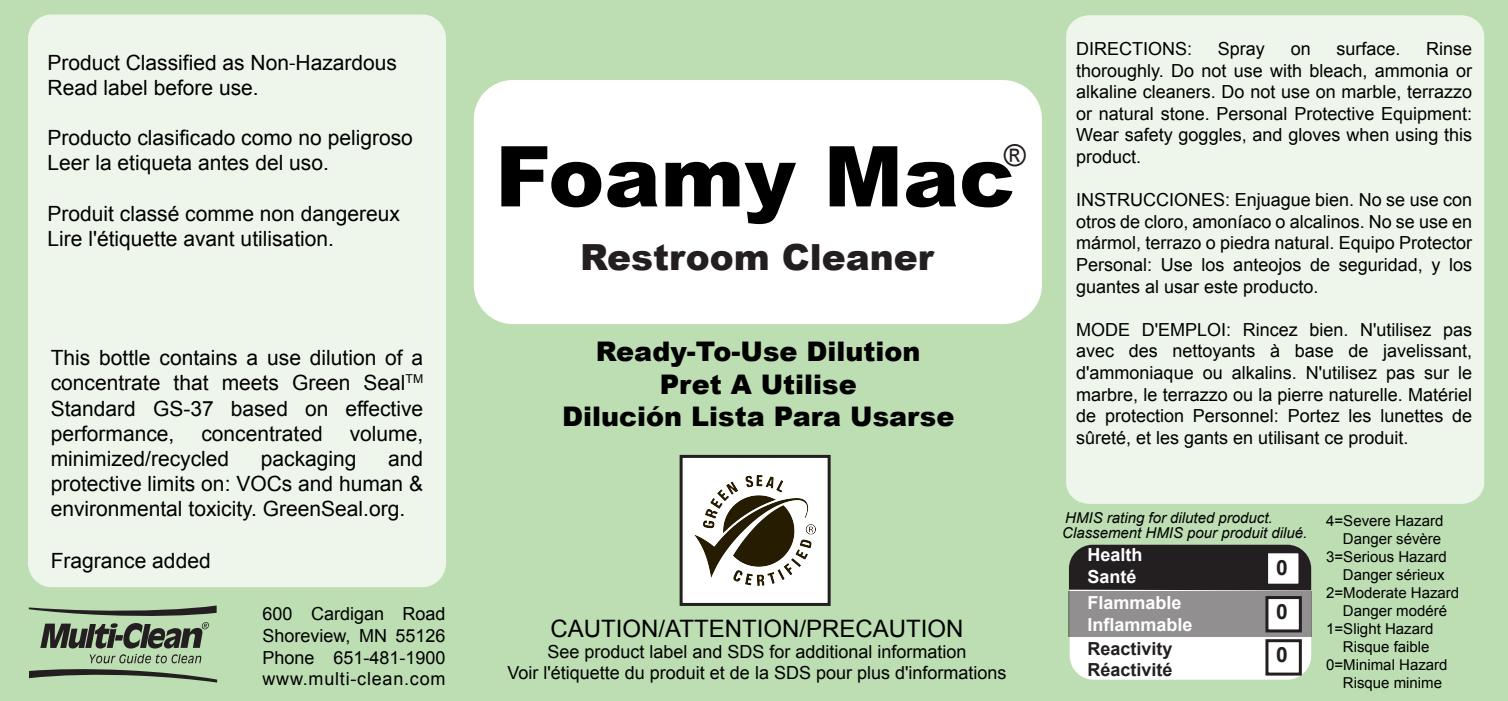
<style>
.page{position:relative;width:1508px;height:701px;background:#bcdeb2}
.page>*{position:absolute;margin:0;border:0;box-sizing:border-box;transform-origin:0 0}
.t1{font:900 84px "Arial";color:#000}
.t2{font:900 36px "Arial";color:#231f20}
.t3{font:30px "Arial";color:#231f20}
.t4{font:900 27px/32.4px "Arial";color:#000;text-align:center}
.t5{font:24px "Arial";color:#000}
.t6{font:21px/25.2px "Arial";color:#000}
.t7{font:700 21px/43.8px "Arial";color:#231f20;text-align:justify}
.t8{font:18px/21.6px "Arial";color:#000;text-align:justify}
.t9{font:700 18px/21.6px "Arial";color:#fff}
.t10{font:700 18px/21.6px "Arial";color:#231f20}
.t11{font:15px "Arial";color:#000}
.t12{font:italic 15px "Arial";color:#000}
.s1{font-family:"Myriad Pro"}
</style>
<div class="page">
<div style="left:474px;top:80px;width:568px;height:244px;background:#fff;border-radius:39px"></div>
<svg style="left:29px;top:654px;width:188px;height:28px;background:#97b08f"></svg>
<svg style="left:29px;top:605px;width:188px;height:43px;background:#7d8f75"></svg>
<div style="left:680px;top:455px;width:150px;height:151px;background:#fff;border:3px solid #231f20"></div>
<div style="left:1070px;top:544px;width:241px;height:135px;background:#fff;border-radius:24px"></div>
<div style="left:1068px;top:591px;width:243px;height:45px;background:#918f8f"></div>
<div style="left:1069px;top:544px;width:242px;height:46px;background:#231f20"></div>
<div style="left:1265px;top:550px;width:36px;height:37px;background:#fff;border:3px solid #231f20"></div>
<div style="left:1265px;top:596px;width:37px;height:36px;background:#fff;border:3px solid #231f20"></div>
<div style="left:1265px;top:639px;width:37px;height:36px;background:#fff;border:3px solid #231f20"></div>
<div style="left:28px;top:14px;width:418px;height:573px;background:#eef6eb;border-radius:24px"></div>
<div style="left:1066px;top:15px;width:418px;height:489px;background:#eef6eb;border-radius:22px"></div>
<img style="left:695px;top:475px;width:120px;height:110px">
<p class="t6" style="left:48px;top:49px;width:351px">Product Classified as Non<span class="s1">‐</span>Hazardous<br>Read label before use.</p>
<p class="t6" style="left:48px;top:125px;width:367px">Producto clasificado como no peligroso<br>Leer la etiqueta antes del uso.</p>
<p class="t6" style="left:48px;top:201px;width:354px">Produit classé comme non dangereux<br>Lire l'étiquette avant utilisation.</p>
<p class="t6" style="left:51px;top:345px;width:374px;text-align:justify">This bottle contains a use dilution of a concentrate that meets Green Seal<sup>TM </sup>Standard GS-37 based on effective performance,</p>
<p class="t6" style="left:201px;top:421px;width:123px">concentrated</p>
<p class="t6" style="left:350px;top:421px;width:75px">volume,</p>
<p class="t6" style="left:51px;top:446px;width:180px">minimized/recycled</p>
<p class="t6" style="left:261px;top:446px;width:97px">packaging</p>
<p class="t6" style="left:51px;top:446px;width:374px;text-align:justify;text-indent:337px">and protective limits on: VOCs and human &amp; environmental toxicity. GreenSeal.org.</p>
<p class="t6" style="left:51px;top:548px;width:161px">Fragrance added</p>
<p class="t8" style="left:262px;top:603px;width:184px">600 Cardigan Road Shoreview, MN 55126<br>Phone 651-481-1900 www.multi-clean.com</p>
<h3 class="t3" style="left:1004px;top:134px;width:24px">®</h3>
<h1 class="t1" style="left:495px;top:115px;width:521px">Foamy Mac</h1>
<h2 class="t2" style="left:580px;top:231px;width:355px">Restroom Cleaner</h2>
<h3 class="t4" style="left:562px;top:334px;width:394px">Ready-To-Use Dilution<br>Pret A Utilise<br>Dilución Lista Para Usarse</h3>
<h3 class="t5" style="left:550px;top:612px;width:414px">CAUTION/ATTENTION/PRECAUTION</h3>
<p class="t8" style="left:507px;top:641px;width:501px;text-align:center">See product label and SDS for additional information<br>Voir l'étiquette du produit et de la SDS pour plus d'informations</p>
<p class="t8" style="left:1076px;top:38px;width:118px">DIRECTIONS:</p>
<p class="t8" style="left:1218px;top:38px;width:49px">Spray</p>
<p class="t8" style="left:1290px;top:38px;width:22px">on</p>
<p class="t8" style="left:1336px;top:38px;width:66px">surface.</p>
<p class="t8" style="left:1076px;top:38px;width:397px;text-indent:350px">Rinse thoroughly. Do not use with bleach, ammonia or alkaline cleaners. Do not use on marble, terrazzo or natural stone. Personal Protective Equipment:<br>Wear safety goggles, and gloves when using this product.</p>
<p class="t8" style="left:1076px;top:189px;width:397px">INSTRUCCIONES: Enjuague bien. No se use con otros de cloro, amoníaco o alcalinos. No se use en mármol, terrazo o piedra natural. Equipo Protector Personal: Use los anteojos de seguridad, y los guantes al usar este producto.</p>
<p class="t8" style="left:1076px;top:318px;width:398px">MODE D'EMPLOI: Rincez bien. N'utilisez pas avec des nettoyants à base de javelissant, d'ammoniaque ou alkalins. N'utilisez pas sur le marbre, le terrazzo ou la pierre naturelle. Matériel de protection Personnel: Portez les lunettes de sûreté, et les gants en utilisant ce produit.</p>
<p class="t12" style="left:1065px;top:508px;width:209px">HMIS rating for diluted product.</p>
<p class="t12" style="left:1062px;top:523px;width:247px">Classement HMIS pour produit dilué.</p>
<p class="t9" style="left:1087px;top:544px;width:57px">Health<br>Santé</p>
<p class="t9" style="left:1087px;top:592px;width:107px">Flammable<br>Inflammable</p>
<p class="t10" style="left:1087px;top:637px;width:87px">Reactivity<br>Réactivité</p>
<p class="t7" style="left:1276px;top:546px;width:13px">0<br>0<br>0</p>
<p class="t11" style="left:1326px;top:510px;width:119px">4=Severe Hazard</p>
<p class="t11" style="left:1343px;top:528px;width:100px">Danger sévère</p>
<p class="t11" style="left:1326px;top:546px;width:122px">3=Serious Hazard</p>
<p class="t11" style="left:1343px;top:564px;width:103px">Danger sérieux</p>
<p class="t11" style="left:1326px;top:582px;width:134px">2=Moderate Hazard</p>
<p class="t11" style="left:1343px;top:600px;width:106px">Danger modéré</p>
<p class="t11" style="left:1326px;top:618px;width:109px">1=Slight Hazard</p>
<p class="t11" style="left:1343px;top:636px;width:88px">Risque faible</p>
<p class="t11" style="left:1326px;top:654px;width:123px">0=Minimal Hazard</p>
<p class="t11" style="left:1343px;top:672px;width:101px">Risque minime</p>
</div>
